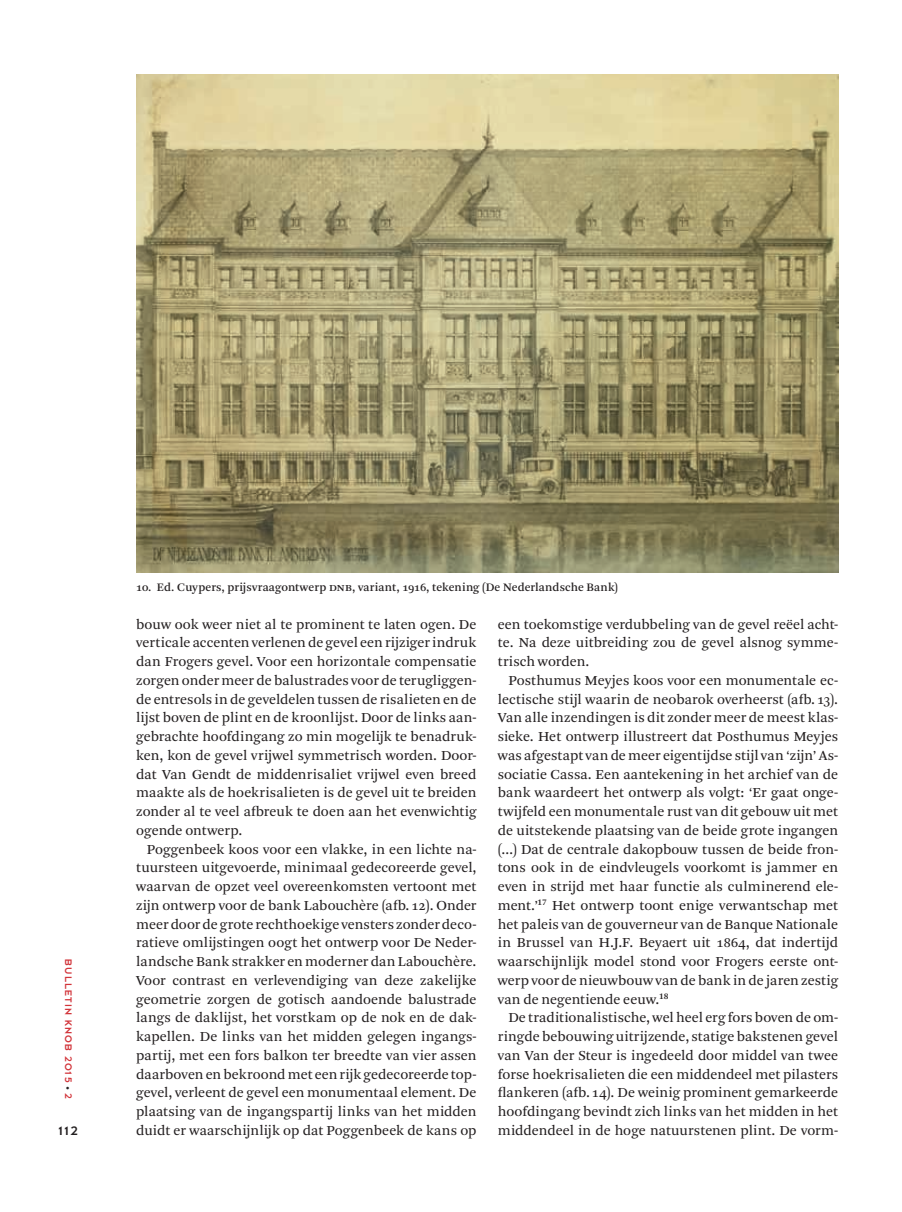
<style>
.page{position:relative;width:902px;height:1212px;background:#fff}
.page>*{position:absolute;margin:0;border:0;box-sizing:border-box;transform-origin:0 0}
.t1{font:14.4px/18.8px "Arnhem Pro Blond";color:#231f20;text-align:justify}
.t2{font:13.5px "Dessau Pro";color:#231f20}
.t3{font:12px "Arnhem Pro";letter-spacing:.01em;color:#231f20}
.t4{font:10.5px "Dessau Pro";letter-spacing:.11em;color:#d2343a}
.s1{font-size:8.25px;color:#231f20}
</style>
<div class="page">
<img style="left:136px;top:74px;width:702px;height:498px">
<p class="t4" style="left:74px;top:959px;width:141px;rotate:90deg">BULLETIN KNOB 2015 <span class="s1">•</span> 2</p>
<p class="t2" style="left:58px;top:1123px;width:22px">112</p>
<p class="t3" style="left:136px;top:579px;width:483px">10. Ed. Cuypers, prijsvraagontwerp DNB, variant, 1916, tekening (De Nederlandsche Bank)</p>
<p class="t1" style="left:136px;top:615px;width:342px">bouw ook weer niet al te prominent te laten ogen. De verticale accenten verlenen de gevel een rijziger indruk dan Frogers gevel. Voor een horizontale compensatie zorgen onder meer de balustrades voor de terugliggen&shy;de entresols in de geveldelen tussen de risalieten en de lijst boven de plint en de kroonlijst. Door de links aan&shy;gebrachte hoofdingang zo min mogelijk te benadruk&shy;ken, kon de gevel vrijwel symmetrisch worden. Door&shy;dat Van Gendt de middenrisaliet vrijwel even breed maakte als de hoekrisalieten is de gevel uit te breiden zonder al te veel afbreuk te doen aan het evenwichtig ogende ontwerp.</p>
<p class="t1" style="left:136px;top:840px;width:342px;text-indent:11px">Poggenbeek koos voor een vlakke, in een lichte na&shy;tuursteen uitgevoerde, minimaal gedecoreerde gevel, waarvan de opzet veel overeenkomsten vertoont met zijn ontwerp voor de bank Labouchère (afb.12). Onder meer door de grote rechthoekige vensters zonder deco&shy;ratieve omlijstingen oogt het ontwerp voor De Neder&shy;landsche Bank strakker en moderner dan Labouchère.<br>Voor contrast en verlevendiging van deze zakelijke geometrie zorgen de gotisch aandoende balustrade langs de daklijst, het vorstkam op de nok en de dak&shy;kapellen. De links van het midden gelegen ingangs&shy;partij, met een fors balkon ter breedte van vier assen daarboven en bekroond met een rijk gedecoreerde top&shy;gevel, verleent de gevel een monumentaal element. De plaatsing van de ingangspartij links van het midden duidt er waarschijnlijk op dat Poggenbeek de kans op</p>
<p class="t1" style="left:497px;top:615px;width:342px">een toekomstige verdubbeling van de gevel reëel acht&shy;te. Na deze uitbreiding zou de gevel alsnog symme&shy;trisch worden.</p>
<p class="t1" style="left:497px;top:671px;width:342px;text-indent:11px">Posthumus Meyjes koos voor een monumentale ec&shy;lectische stijl waarin de neobarok overheerst (afb.13).<br>Van alle inzendingen is dit zonder meer de meest klas&shy;sieke. Het ontwerp illustreert dat Posthumus Meyjes was afgestapt van de meer eigentijdse stijl van ‘zijn’ As&shy;sociatie Cassa. Een aantekening in het archief van de bank waardeert het ontwerp als volgt: ‘Er gaat onge&shy;twijfeld een monumentale rust van dit gebouw uit met de uitstekende plaatsing van de beide grote ingangen (…) Dat de centrale dakopbouw tussen de beide fron&shy;tons ook in de eindvleugels voorkomt is jammer en even in strijd met haar functie als culminerend ele&shy;ment.’<sup>17</sup> Het ontwerp toont enige verwantschap met het paleis van de gouverneur van de Banque Nationale in Brussel van H.J.F. Beyaert uit 1864, dat indertijd waarschijnlijk model stond voor Frogers eerste ont&shy;werp voor de nieuwbouw van de bank in de jaren zestig van de negentiende eeuw.<sup>18</sup></p>
<p class="t1" style="left:497px;top:1008px;width:342px;text-indent:11px">De traditionalistische, wel heel erg fors boven de om&shy;ringde bebouwing uitrijzende, statige bakstenen gevel van Van der Steur is ingedeeld door middel van twee forse hoekrisalieten die een middendeel met pilasters flankeren (afb.14). De weinig prominent gemarkeerde hoofdingang bevindt zich links van het midden in het middendeel in de hoge natuurstenen plint. De vorm-</p>
</div>
